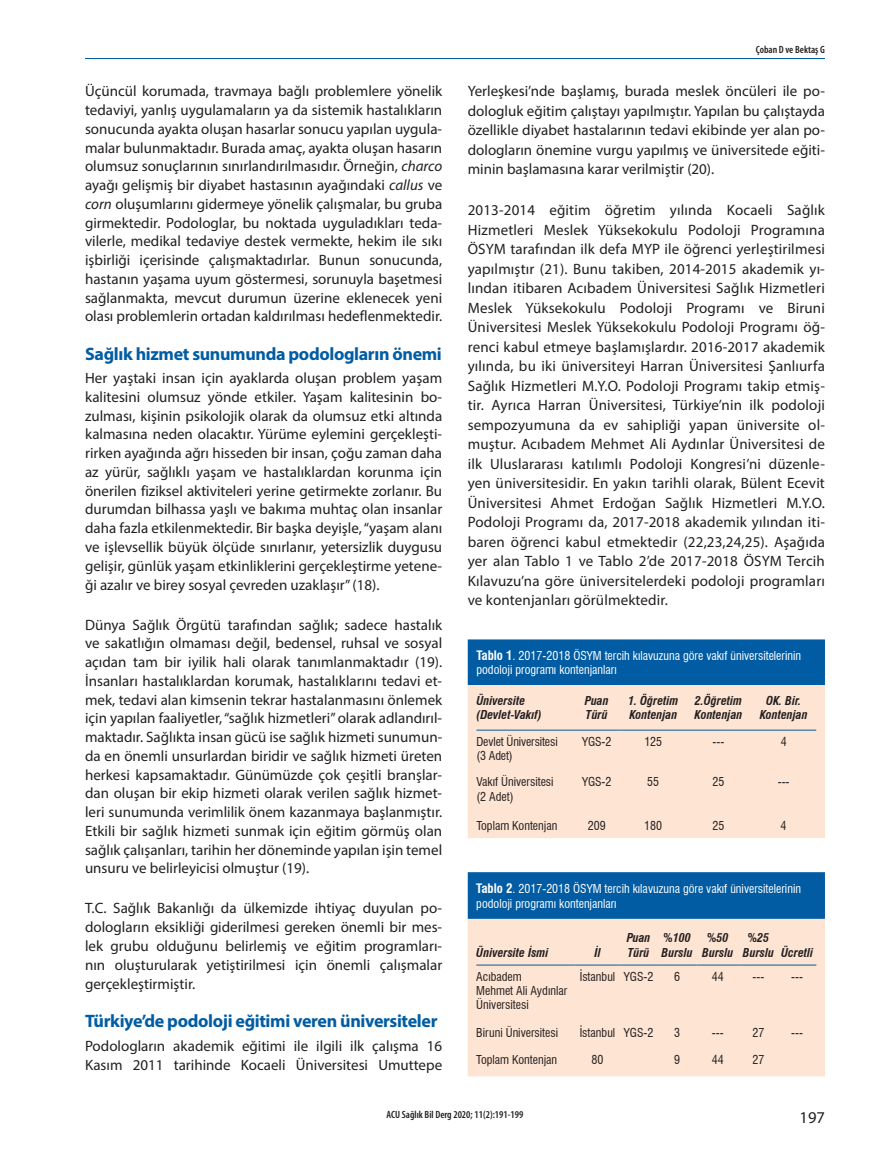
<style>
.page{position:relative;width:893px;height:1170px;background:#fff}
.page>*{position:absolute;margin:0;border:0;box-sizing:border-box;transform-origin:0 0}
.t1{font:700 18px "Myriad Pro";letter-spacing:-.02em;color:#015ca3}
.t2{font:16.5px "Myriad Pro";color:#231f20}
.t3{font:15px/18.8px "Myriad Pro";color:#231f20;text-align:justify}
.t4{font:condensed 12px/14.4px "Swiss 721 BT";color:#231f20}
.t5{font:condensed 12px/14.4px "Swiss 721 BT";color:#fff}
.t6{font:italic 700 condensed 12px/14.4px "Swiss 721 BT";color:#231f20}
.t7{font:600 condensed 10.5px "Myriad Pro";color:#231f20}
.s1{font-style:italic}
.s2{font-weight:700;font-size:12.75px}
</style>
<div class="page">
<hr style="left:85px;top:58px;width:740px;height:1px;background:#015ca3">
<div style="left:468px;top:639px;width:357px;height:46px;background:#015ca3"></div>
<div style="left:468px;top:685px;width:357px;height:153px;background:#fee4d2"></div>
<hr style="left:476px;top:729px;width:97px;height:1px;background:#015ca3">
<hr style="left:573px;top:729px;width:48px;height:1px;background:#015ca3">
<hr style="left:621px;top:729px;width:65px;height:1px;background:#015ca3">
<hr style="left:686px;top:729px;width:65px;height:1px;background:#015ca3">
<hr style="left:751px;top:729px;width:65px;height:1px;background:#015ca3">
<div style="left:468px;top:872px;width:357px;height:46px;background:#015ca3"></div>
<div style="left:468px;top:918px;width:357px;height:158px;background:#fee4d2"></div>
<hr style="left:476px;top:964px;width:100px;height:1px;background:#015ca3">
<hr style="left:576px;top:964px;width:43px;height:1px;background:#015ca3">
<hr style="left:619px;top:964px;width:39px;height:1px;background:#015ca3">
<hr style="left:658px;top:964px;width:38px;height:1px;background:#015ca3">
<hr style="left:696px;top:964px;width:43px;height:1px;background:#015ca3">
<hr style="left:739px;top:964px;width:39px;height:1px;background:#015ca3">
<hr style="left:778px;top:964px;width:38px;height:1px;background:#015ca3">
<p class="t3" style="left:85px;top:82px;width:359px">Üçüncül korumada, travmaya bağlı problemlere yönelik tedaviyi, yanlış uygulamaların ya da sistemik hastalıkların sonucunda ayakta oluşan hasarlar sonucu yapılan uygula&shy;malar bulunmaktadır. Burada amaç, ayakta oluşan hasarın olumsuz sonuçlarının sınırlandırılmasıdır. Örneğin, <span class="s1">charco </span>ayağı gelişmiş bir diyabet hastasının ayağındaki <span class="s1">callus</span> ve <span class="s1">corn</span> oluşumlarını gidermeye yönelik çalışmalar, bu gruba girmektedir. Podologlar, bu noktada uyguladıkları teda&shy;vilerle, medikal tedaviye destek vermekte, hekim ile sıkı işbirliği içerisinde çalışmaktadırlar. Bunun sonucunda, hastanın yaşama uyum göstermesi, sorunuyla başetmesi sağlanmakta, mevcut durumun üzerine eklenecek yeni olası problemlerin ortadan kaldırılması hedeflenmektedir.</p>
<p class="t1" style="left:85px;top:342px;width:358px">Sağlık hizmet sunumunda podologların önemi</p>
<p class="t3" style="left:85px;top:368px;width:359px">Her yaştaki insan için ayaklarda oluşan problem yaşam kalitesini olumsuz yönde etkiler. Yaşam kalitesinin bo&shy;zulması, kişinin psikolojik olarak da olumsuz etki altında kalmasına neden olacaktır. Yürüme eylemini gerçekleşti&shy;rirken ayağında ağrı hisseden bir insan, çoğu zaman daha az yürür, sağlıklı yaşam ve hastalıklardan korunma için önerilen fiziksel aktiviteleri yerine getirmekte zorlanır. Bu durumdan bilhassa yaşlı ve bakıma muhtaç olan insanlar daha fazla etkilenmektedir. Bir başka deyişle, “yaşam alanı ve işlevsellik büyük ölçüde sınırlanır, yetersizlik duygusu gelişir, günlük yaşam etkinliklerini gerçekleştirme yetene&shy;ği azalır ve birey sosyal çevreden uzaklaşır” (18).</p>
<p class="t3" style="left:85px;top:615px;width:359px">Dünya Sağlık Örgütü tarafından sağlık; sadece hastalık ve sakatlığın olmaması değil, bedensel, ruhsal ve sosyal açıdan tam bir iyilik hali olarak tanımlanmaktadır (19).<br>İnsanları hastalıklardan korumak, hastalıklarını tedavi et&shy;mek, tedavi alan kimsenin tekrar hastalanmasını önlemek için yapılan faaliyetler, “sağlık hizmetleri” olarak adlandırıl&shy;maktadır. Sağlıkta insan gücü ise sağlık hizmeti sunumun&shy;da en önemli unsurlardan biridir ve sağlık hizmeti üreten herkesi kapsamaktadır. Günümüzde çok çeşitli branşlar&shy;dan oluşan bir ekip hizmeti olarak verilen sağlık hizmet&shy;leri sunumunda verimlilik önem kazanmaya başlanmıştır.<br>Etkili bir sağlık hizmeti sunmak için eğitim görmüş olan sağlık çalışanları, tarihin her döneminde yapılan işin temel unsuru ve belirleyicisi olmuştur (19).</p>
<p class="t3" style="left:85px;top:898px;width:359px">T.C. Sağlık Bakanlığı da ülkemizde ihtiyaç duyulan po&shy;dologların eksikliği giderilmesi gereken önemli bir mes&shy;lek grubu olduğunu belirlemiş ve eğitim programları&shy;nın oluşturularak yetiştirilmesi için önemli çalışmalar gerçekleştirmiştir.</p>
<p class="t1" style="left:85px;top:1009px;width:354px">Türkiye’de podoloji eğitimi veren üniversiteler</p>
<p class="t3" style="left:85px;top:1035px;width:359px;line-height:19.5px">Podologların akademik eğitimi ile ilgili ilk çalışma 16<br>Kasım 2011 tarihinde Kocaeli Üniversitesi Umuttepe</p>
<p class="t7" style="left:756px;top:44px;width:71px">Çoban D ve Bektaş G</p>
<p class="t3" style="left:468px;top:81px;width:359px;line-height:19.5px">Yerleşkesi’nde başlamış, burada meslek öncüleri ile po&shy;dologluk eğitim çalıştayı yapılmıştır. Yapılan bu çalıştayda özellikle diyabet hastalarının tedavi ekibinde yer alan po&shy;dologların önemine vurgu yapılmış ve üniversitede eğiti&shy;minin başlamasına karar verilmiştir (20).</p>
<p class="t3" style="left:468px;top:200px;width:359px;line-height:19.5px">2013-2014 eğitim öğretim yılında Kocaeli Sağlık Hizmetleri Meslek Yüksekokulu Podoloji Programına ÖSYM tarafından ilk defa MYP ile öğrenci yerleştirilmesi yapılmıştır (21). Bunu takiben, 2014-2015 akademik yı&shy;lından itibaren Acıbadem Üniversitesi Sağlık Hizmetleri Meslek Yüksekokulu Podoloji Programı ve Biruni Üniversitesi Meslek Yüksekokulu Podoloji Programı öğ&shy;renci kabul etmeye başlamışlardır. 2016-2017 akademik yılında, bu iki üniversiteyi Harran Üniversitesi Şanlıurfa Sağlık Hizmetleri M.Y.O. Podoloji Programı takip etmiş&shy;tir. Ayrıca Harran Üniversitesi, Türkiye’nin ilk podoloji sempozyumuna da ev sahipliği yapan üniversite ol&shy;muştur. Acıbadem Mehmet Ali Aydınlar Üniversitesi de ilk Uluslararası katılımlı Podoloji Kongresi’ni düzenle&shy;yen üniversitesidir. En yakın tarihli olarak, Bülent Ecevit Üniversitesi Ahmet Erdoğan Sağlık Hizmetleri M.Y.O.<br>Podoloji Programı da, 2017-2018 akademik yılından iti&shy;baren öğrenci kabul etmektedir (22,23,24,25). Aşağıda yer alan Tablo 1 ve Tablo 2’de 2017-2018 ÖSYM Tercih Kılavuzu’na göre üniversitelerdeki podoloji programları ve kontenjanları görülmektedir.</p>
<p class="t5" style="left:476px;top:648px;width:326px"><span class="s2">Tablo 1</span>. 2017-2018 ÖSYM tercih kılavuzuna göre vakıf üniversitelerinin podoloji programı kontenjanları</p>
<p class="t6" style="left:476px;top:693px;width:67px">Üniversite (Devlet-Vakıf)</p>
<p class="t6" style="left:585px;top:693px;width:25px">Puan<br>Türü</p>
<p class="t6" style="left:628px;top:693px;width:52px">1. Öğretim<br>Kontenjan</p>
<p class="t6" style="left:694px;top:693px;width:49px">2.Öğretim<br>Kontenjan</p>
<p class="t6" style="left:760px;top:693px;width:49px;text-align:center">OK. Bir.<br>Kontenjan</p>
<p class="t4" style="left:476px;top:734px;width:83px">Devlet Üniversitesi (3 Adet)</p>
<p class="t4" style="left:582px;top:734px;width:31px">YGS-2</p>
<p class="t4" style="left:644px;top:734px;width:19px">125</p>
<p class="t4" style="left:712px;top:734px;width:13px">---</p>
<p class="t4" style="left:781px;top:734px;width:7px">4</p>
<p class="t4" style="left:476px;top:774px;width:79px">Vakıf Üniversitesi (2 Adet)</p>
<p class="t4" style="left:582px;top:774px;width:31px">YGS-2</p>
<p class="t4" style="left:647px;top:774px;width:13px">55</p>
<p class="t4" style="left:712px;top:774px;width:13px">25</p>
<p class="t4" style="left:778px;top:774px;width:13px">---</p>
<p class="t4" style="left:476px;top:817px;width:82px">Toplam Kontenjan</p>
<p class="t4" style="left:588px;top:817px;width:19px">209</p>
<p class="t4" style="left:644px;top:817px;width:19px">180</p>
<p class="t4" style="left:712px;top:817px;width:13px">25</p>
<p class="t4" style="left:781px;top:817px;width:7px">4</p>
<p class="t5" style="left:476px;top:881px;width:326px"><span class="s2">Tablo 2</span>. 2017-2018 ÖSYM tercih kılavuzuna göre vakıf üniversitelerinin podoloji programı kontenjanları</p>
<p class="t6" style="left:476px;top:944px;width:74px">Üniversite İsmi</p>
<p class="t6" style="left:594px;top:944px;width:8px">İl</p>
<p class="t6" style="left:627px;top:930px;width:25px">Puan<br>Türü</p>
<p class="t6" style="left:662px;top:930px;width:33px">%100<br>Burslu</p>
<p class="t6" style="left:702px;top:930px;width:33px;text-align:center">%50<br>Burslu</p>
<p class="t6" style="left:743px;top:930px;width:72px;text-indent:5px">%25<br>Burslu Ücretli</p>
<p class="t4" style="left:476px;top:968px;width:92px">Acıbadem<br>Mehmet Ali Aydınlar<br>Üniversitesi</p>
<p class="t4" style="left:580px;top:968px;width:75px">İstanbul YGS-2</p>
<p class="t4" style="left:674px;top:968px;width:7px">6</p>
<p class="t4" style="left:712px;top:968px;width:13px">44</p>
<p class="t4" style="left:753px;top:968px;width:13px">---</p>
<p class="t4" style="left:791px;top:968px;width:13px">---</p>
<p class="t4" style="left:476px;top:1025px;width:83px">Biruni Üniversitesi</p>
<p class="t4" style="left:580px;top:1025px;width:75px">İstanbul YGS-2</p>
<p class="t4" style="left:674px;top:1025px;width:7px">3</p>
<p class="t4" style="left:712px;top:1025px;width:13px">---</p>
<p class="t4" style="left:752px;top:1025px;width:13px">27</p>
<p class="t4" style="left:791px;top:1025px;width:13px">---</p>
<p class="t4" style="left:476px;top:1052px;width:82px">Toplam Kontenjan</p>
<p class="t4" style="left:591px;top:1052px;width:13px">80</p>
<p class="t4" style="left:674px;top:1052px;width:7px">9</p>
<p class="t4" style="left:712px;top:1052px;width:13px">44</p>
<p class="t4" style="left:752px;top:1052px;width:13px">27</p>
<p class="t7" style="left:386px;top:1108px;width:138px">ACU Sağlık Bil Derg 2020; 11(2):191-199</p>
<p class="t2" style="left:799px;top:1106px;width:27px">197</p>
</div>
